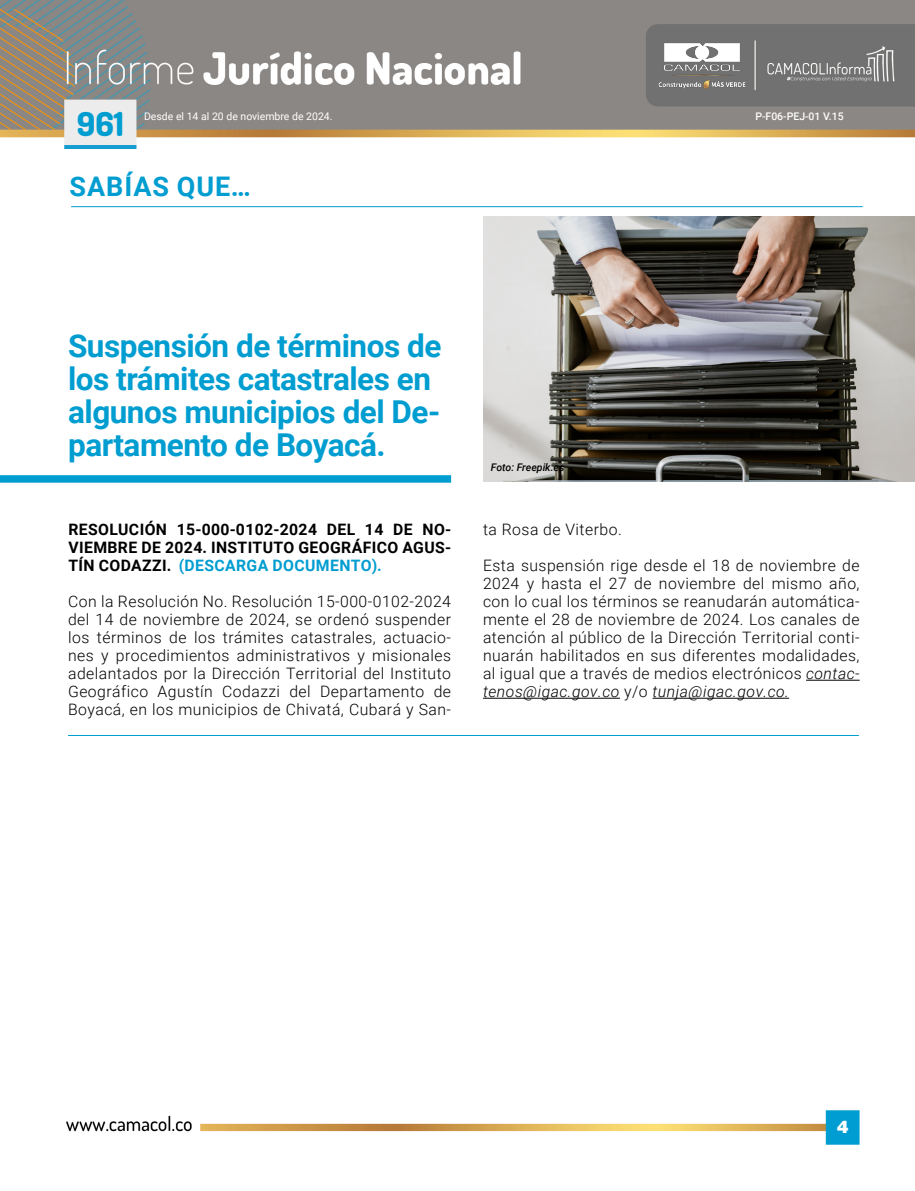
<style>
.page{position:relative;width:915px;height:1191px;background:#fff}
.page>*{position:absolute;margin:0;border:0;box-sizing:border-box;transform-origin:0 0}
.t1{font:33px "Dosis";color:#009dd1}
.t2{font:700 31.5px/33px "Roboto";letter-spacing:-.015em;color:#009dd1}
.t3{font:700 27px "Roboto";letter-spacing:.035em;color:#009dd1}
.t4{font:900 19.5px "Helvetica";color:#fff}
.t5{font:300 15.75px/18px "Roboto";letter-spacing:.03em;color:#000;text-align:justify}
.t6{font:700 15.75px/18px "Roboto";letter-spacing:.025em;color:#000;text-align:justify}
.t7{font:10.5px "Roboto";color:#fff}
.t8{font:500 10.5px "Roboto";color:#fff}
.t9{font:italic 500 10.5px "Roboto";color:#000}
.s1{color:#009dd1}
.s2{font-style:italic}
</style>
<div class="page">
<img style="left:66px;top:1110px;width:793px;height:34px">
<img style="left:0;top:0;width:914px;height:149px">
<img style="left:655px;top:42px;width:92px;height:49px">
<div style="left:0;top:475px;width:451px;height:8px;background:#009dd1"></div>
<hr style="left:805px;top:680px;width:54px;height:1px;background:#000">
<hr style="left:483px;top:698px;width:136px;height:1px;background:#000">
<hr style="left:652px;top:698px;width:136px;height:1px;background:#000">
<img style="left:483px;top:217px;width:431px;height:265px">
<hr style="left:71px;top:206px;width:791px;height:1px;background:#009dd1">
<hr style="left:68px;top:735px;width:790px;height:1px;background:#009dd1">
<h1 class="t1" style="left:77px;top:101px;width:49px">961</h1>
<p class="t7" style="left:144px;top:109px;width:190px">Desde el 14 al 20 de noviembre de 2024.</p>
<h3 class="t3" style="left:69px;top:167px;width:183px">SABÍAS QUE…</h3>
<p class="t8" style="left:755px;top:108px;width:90px">P-F06-PEJ-01 V.15</p>
<h2 class="t2" style="left:68px;top:328px;width:374px">Suspensión de términos de los trámites catastrales en algunos municipios del De&shy;partamento de Boyacá.</h2>
<p class="t6" style="left:68px;top:520px;width:384px">RESOLUCIÓN 15-000-0102-2024 DEL 14 DE NO-VIEMBRE DE 2024. INSTITUTO GEOGRÁFICO AGUS-TÍN CODAZZI. <span class="s1">(DESCARGA DOCUMENTO).</span></p>
<p class="t5" style="left:68px;top:592px;width:384px">Con la Resolución No. Resolución 15-000-0102-2024 del 14 de noviembre de 2024, se ordenó suspender los términos de los trámites catastrales, actuacio&shy;nes y procedimientos administrativos y misionales adelantados por la Dirección Territorial del Instituto Geográfico Agustín Codazzi del Departamento de Boyacá, en los municipios de Chivatá, Cubará y San-</p>
<p class="t9" style="left:490px;top:460px;width:75px">Foto: Freepik.es</p>
<p class="t5" style="left:483px;top:520px;width:140px">ta Rosa de Viterbo.</p>
<p class="t5" style="left:483px;top:556px;width:378px">Esta suspensión rige desde el 18 de noviembre de 2024 y hasta el 27 de noviembre del mismo año, con lo cual los términos se reanudarán automática&shy;mente el 28 de noviembre de 2024. Los canales de atención al público de la Dirección Territorial conti&shy;nuarán habilitados en sus diferentes modalidades, al igual que a través de medios electrónicos <span class="s2">contac&shy;tenos@igac.gov.co</span> y/o <span class="s2">tunja@igac.gov.co.</span></p>
<p class="t4" style="left:836px;top:1119px;width:13px">4</p>
</div>
